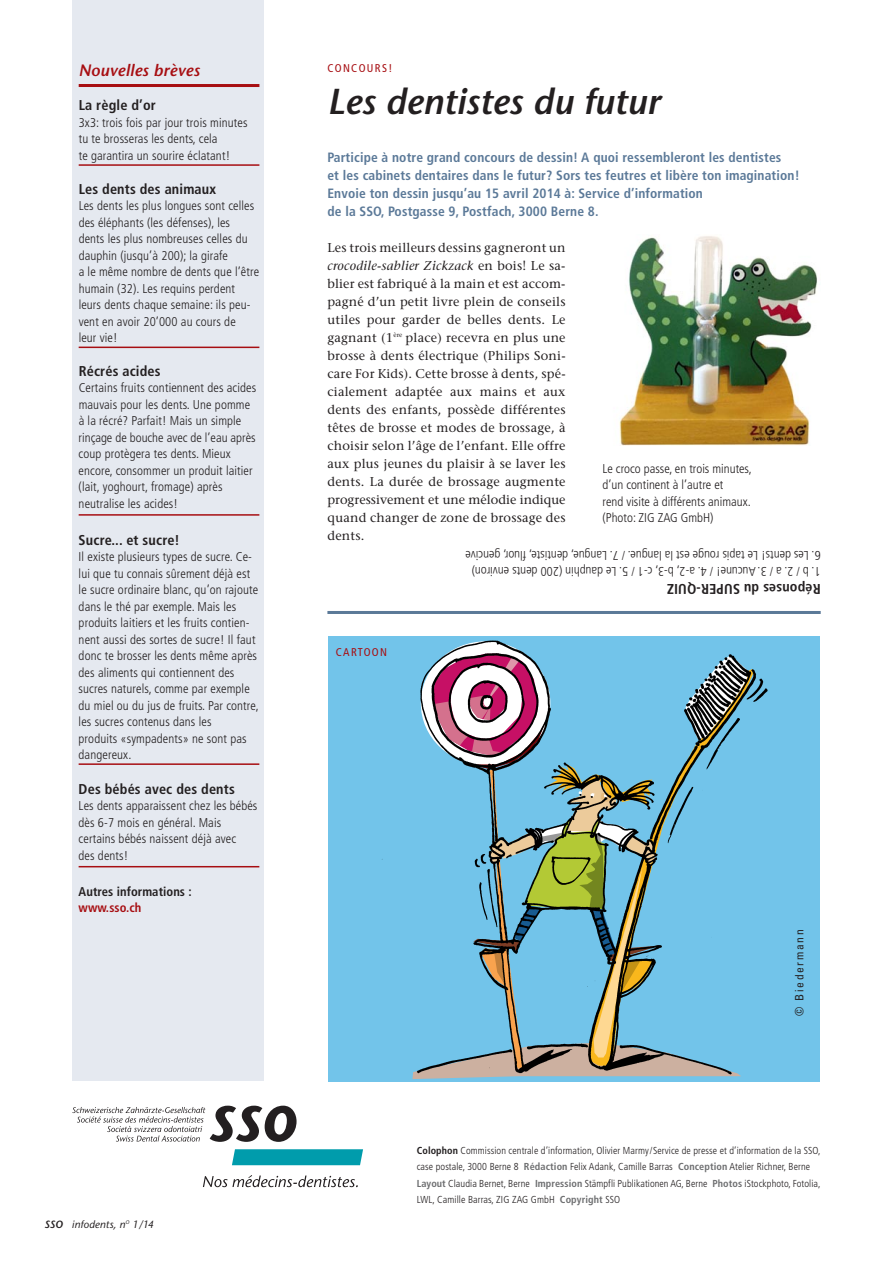
<style>
.page{position:relative;width:893px;height:1263px;background:#fff}
.page>*{position:absolute;margin:0;border:0;box-sizing:border-box;transform-origin:0 0}
.t1{font:italic 600 36px "Stone Sans";color:#231f20}
.t2{font:italic 600 16.5px "Stone Sans";letter-spacing:.01em;color:#a70e12}
.t3{font:700 condensed 14.25px "Frutiger";letter-spacing:.01em;color:#231f20}
.t4{font:700 condensed 13.5px/18px "Frutiger";letter-spacing:.01em;color:#5b7998}
.t5{font:300 condensed 12.75px/16.5px "Frutiger";letter-spacing:.01em;color:#231f20}
.t6{font:12.75px/18px "Stone Serif";letter-spacing:.015em;color:#231f20;text-align:justify}
.t7{font:700 condensed 12.75px "Frutiger";letter-spacing:.005em;color:#231f20}
.t8{font:700 condensed 12.75px "Frutiger";letter-spacing:.005em;color:#a70e12}
.t9{font:condensed 11.55px "Univers";letter-spacing:.14em;color:#231f20}
.t10{font:condensed 11.25px "Frutiger";letter-spacing:.12em;color:#a70e12}
.t11{font:italic 10.5px "Stone Sans";letter-spacing:.01em;color:#231f20}
.t12{font:300 condensed 10.2px/16.5px "Frutiger";letter-spacing:.01em;color:#231f20}
.s1{font-weight:600}
.s2{font-style:italic}
.s3{font-weight:700}
.s4{font-weight:700;color:#6d6e70}
</style>
<div class="page">
<img style="left:619px;top:236px;width:198px;height:210px">
<div style="left:72px;top:0;width:192px;height:1080px;background:#e5e9f0"></div>
<svg style="left:203px;top:1175px;width:155px;height:12px"></svg>
<svg style="left:232px;top:1149px;width:131px;height:16px;background:#099faf"></svg>
<svg style="left:72px;top:1106px;width:225px;height:36px"></svg>
<hr style="left:79px;top:84px;width:180px;height:3px;background:#a70e12">
<hr style="left:79px;top:164px;width:180px;height:2px;background:#a70e12">
<hr style="left:79px;top:347px;width:180px;height:1px;background:#a70e12">
<hr style="left:79px;top:514px;width:180px;height:2px;background:#a70e12">
<hr style="left:79px;top:763px;width:180px;height:2px;background:#a70e12">
<hr style="left:79px;top:866px;width:180px;height:1px;background:#a70e12">
<hr style="left:327px;top:611px;width:494px;height:3px;background:#5b7998">
<div style="left:328px;top:636px;width:492px;height:445px;background:#72c4ea"></div>
<img style="left:382px;top:640px;width:386px;height:439px">
<p class="t2" style="left:79px;top:64px;width:123px">Nouvelles brèves</p>
<p class="t3" style="left:79px;top:100px;width:79px">La règle d’or</p>
<p class="t5" style="left:79px;top:115px;width:170px">3x3: trois fois par jour trois minutes tu te brosseras les dents, cela<br>te garantira un sourire éclatant!</p>
<p class="t3" style="left:79px;top:183px;width:139px">Les dents des animaux</p>
<p class="t5" style="left:79px;top:199px;width:182px">Les dents les plus longues sont celles des éléphants (les défenses), les<br>dents les plus nombreuses celles du dauphin (jusqu’à 200); la girafe<br>a le même nombre de dents que l’être humain (32). Les requins perdent leurs dents chaque semaine: ils peu&shy;vent en avoir 20’000 au cours de<br>leur vie!</p>
<p class="t3" style="left:79px;top:365px;width:84px">Récrés acides</p>
<p class="t5" style="left:79px;top:381px;width:179px">Certains fruits contiennent des acides mauvais pour les dents. Une pomme à la récré? Parfait! Mais un simple rinçage de bouche avec de l’eau après coup protègera tes dents. Mieux encore, consommer un produit laitier (lait, yoghourt, fromage) après neutralise les acides!</p>
<p class="t3" style="left:79px;top:534px;width:103px">Sucre... et sucre!</p>
<p class="t5" style="left:79px;top:550px;width:182px">Il existe plusieurs types de sucre. Ce&shy;lui que tu connais sûrement déjà est le sucre ordinaire blanc, qu’on rajoute dans le thé par exemple. Mais les produits laitiers et les fruits contien&shy;nent aussi des sortes de sucre! Il faut donc te brosser les dents même après des aliments qui contiennent des sucres naturels, comme par exemple du miel ou du jus de fruits. Par contre, les sucres contenus dans les<br>produits «sympadents» ne sont pas dangereux.</p>
<p class="t3" style="left:79px;top:783px;width:158px">Des bébés avec des dents</p>
<p class="t5" style="left:79px;top:799px;width:180px">Les dents apparaissent chez les bébés dès 6-7 mois en général. Mais certains bébés naissent déjà avec<br>des dents!</p>
<p class="t7" style="left:79px;top:886px;width:115px">Autres informations :</p>
<p class="t8" style="left:79px;top:903px;width:64px">www.sso.ch</p>
<p class="t11" style="left:45px;top:1220px;width:111px"><span class="s1">SSO</span> infodents, n<sup>O</sup> 1/14</p>
<p class="t10" style="left:327px;top:64px;width:66px">CONCOURS!</p>
<h1 class="t1" style="left:327px;top:88px;width:334px">Les dentistes du futur</h1>
<p class="t4" style="left:327px;top:149px;width:474px">Participe à notre grand concours de dessin! A quoi ressembleront les dentistes<br>et les cabinets dentaires dans le futur? Sors tes feutres et libère ton imagination!<br>Envoie ton dessin jusqu’au 15 avril 2014 à: Service d’information<br>de la SSO, Postgasse 9, Postfach, 3000 Berne 8.</p>
<p class="t6" style="left:327px;top:240px;width:240px">Les trois meilleurs dessins gagneront un <span class="s2">crocodile-sablier Zickzack</span> en bois! Le sa&shy;blier est fabriqué à la main et est accom&shy;pagné d’un petit livre plein de conseils utiles pour garder de belles dents. Le gagnant (1<sup>ère</sup> place) recevra en plus une brosse à dents électrique (Philips Soni&shy;care For Kids). Cette brosse à dents, spé&shy;cialement adaptée aux mains et aux dents des enfants, possède différentes têtes de brosse et modes de brossage, à choisir selon l’âge de l’enfant. Elle offre aux plus jeunes du plaisir à se laver les dents. La durée de brossage augmente progressivement et une mélodie indique quand changer de zone de brossage des dents.</p>
<p class="t5" style="left:602px;top:461px;width:151px">Le croco passe, en trois minutes, d’un continent à l’autre et<br>rend visite à différents animaux. (Photo: ZIG ZAG GmbH)</p>
<p class="t5" style="left:821px;top:562px;width:357px;rotate:-180deg">6. Les dents! Le tapis rouge est la langue. / 7. Langue, dentiste, fluor, gencive</p>
<p class="t5" style="left:821px;top:579px;width:350px;rotate:-180deg">1. b / 2. a / 3. Aucune! / 4. a-2, b-3, c-1 / 5. Le dauphin (200 dents environ)</p>
<p class="t10" style="left:336px;top:647px;width:53px">CARTOON</p>
<p class="t3" style="left:821px;top:594px;width:155px;rotate:-180deg">Réponses du SUPER-QUIZ</p>
<p class="t9" style="left:795px;top:1016px;width:87px;rotate:-90deg">© Biedermann</p>
<p class="t12" style="left:417px;top:1143px;width:405px"><span class="s3">Colophon</span> Commission centrale d’information, Olivier Marmy/Service de presse et d’information de la SSO, case postale, 3000 Berne 8 <span class="s4">Rédaction</span> Felix Adank, Camille Barras <span class="s4">Conception</span> Atelier Richner, Berne <span class="s4">Layout</span> Claudia Bernet, Berne <span class="s4">Impression</span> Stämpfli Publikationen AG, Berne <span class="s4">Photos</span> iStockphoto, Fotolia, LWL, Camille Barras, ZIG ZAG GmbH <span class="s4">Copyright</span> SSO</p>
</div>
